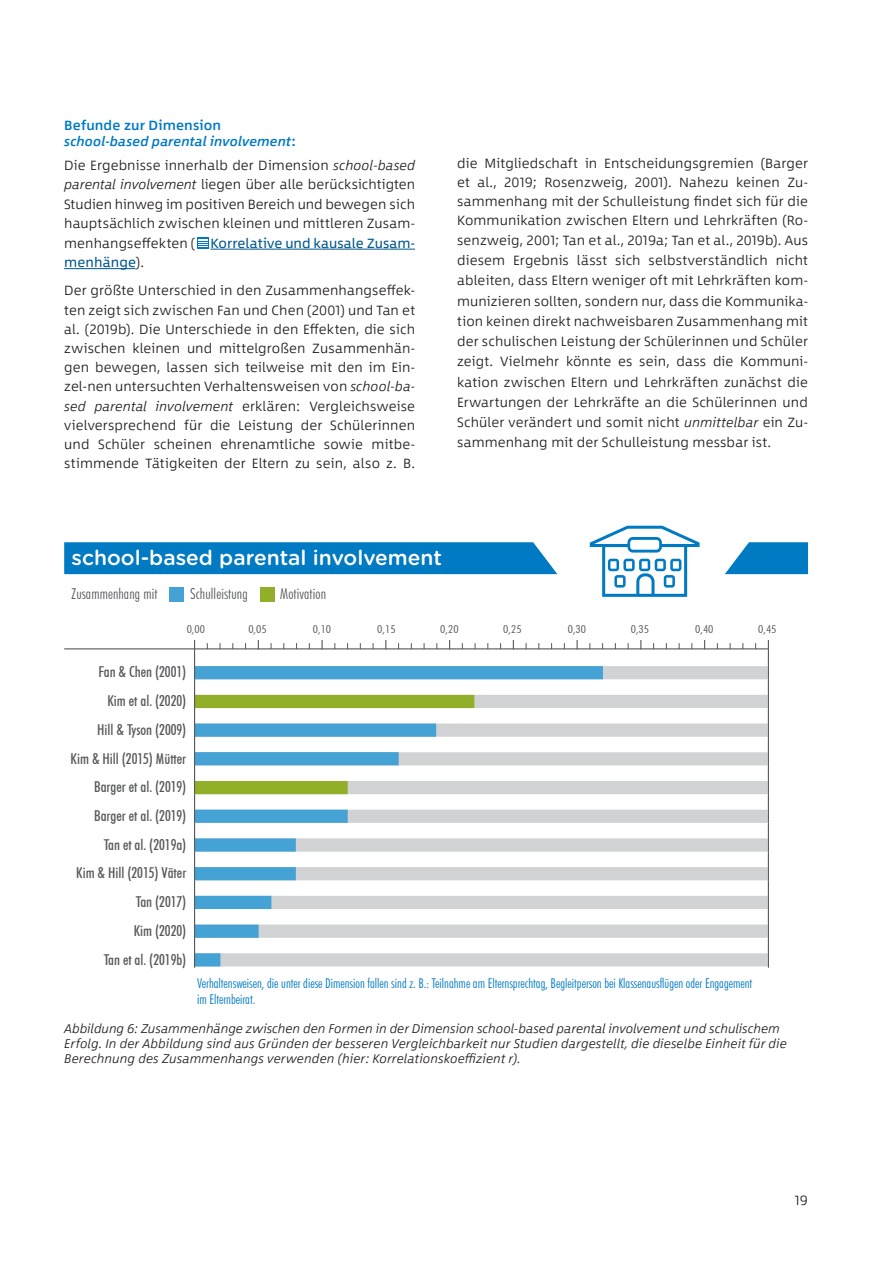
<style>
.page{position:relative;width:893px;height:1263px;background:#fff}
.page>*{position:absolute;margin:0;border:0;box-sizing:border-box;transform-origin:0 0}
.t1{font:500 21px "Gotham Rounded";color:#fff}
.t2{font:500 condensed 15px/28.7px "Futura BT";color:#57585a;text-align:right}
.t3{font:300 condensed 15px "Futura BT";letter-spacing:.01em;color:#57585a}
.fließtext_schwarz{font:300 13.5px/20px "Between 1";letter-spacing:.015em;color:#231f20;text-align:justify}
.t4{font:300 condensed 13.5px/16.5px "Futura BT";color:#007ac2}
.Zwischenüberschrift{font:italic 500 13.5px/16.5px "Between 1";letter-spacing:.01em;color:#007ac2}
.BU_links{font:italic 300 12.75px/15px "Between 1";letter-spacing:.005em;color:#231f20}
.t5{font:300 condensed 10.8px "Futura BT";color:#57585a;scale:1.25 1}
.s1{font-style:normal}
.s2{font-style:italic}
.s3{font-weight:400;color:#00588e}
</style>
<div class="page">
<hr style="left:210px;top:249px;width:205px;height:1px;background:#00588e">
<hr style="left:64px;top:268px;width:72px;height:1px;background:#00588e">
<svg style="left:197px;top:237px;width:12px;height:12px"></svg>
<svg style="left:198px;top:239px;width:9px;height:8px"></svg>
<div style="left:195px;top:666px;width:573px;height:13px;background:#d1d2d4"></div>
<div style="left:195px;top:695px;width:573px;height:13px;background:#d1d2d4"></div>
<div style="left:195px;top:723px;width:573px;height:14px;background:#d1d2d4"></div>
<div style="left:195px;top:752px;width:573px;height:13px;background:#d1d2d4"></div>
<div style="left:195px;top:781px;width:573px;height:13px;background:#d1d2d4"></div>
<div style="left:195px;top:810px;width:573px;height:13px;background:#d1d2d4"></div>
<div style="left:195px;top:838px;width:573px;height:14px;background:#d1d2d4"></div>
<div style="left:195px;top:867px;width:573px;height:13px;background:#d1d2d4"></div>
<div style="left:195px;top:896px;width:573px;height:13px;background:#d1d2d4"></div>
<div style="left:195px;top:924px;width:573px;height:14px;background:#d1d2d4"></div>
<div style="left:195px;top:953px;width:573px;height:13px;background:#d1d2d4"></div>
<div style="left:170px;top:587px;width:14px;height:14px;background:#45a2d4"></div>
<div style="left:260px;top:587px;width:14px;height:14px;background:#92af2a"></div>
<div style="left:195px;top:666px;width:408px;height:13px;background:#45a2d4"></div>
<div style="left:195px;top:695px;width:279px;height:13px;background:#92af2a"></div>
<div style="left:195px;top:723px;width:241px;height:14px;background:#45a2d4"></div>
<div style="left:195px;top:752px;width:204px;height:13px;background:#45a2d4"></div>
<div style="left:195px;top:781px;width:153px;height:13px;background:#92af2a"></div>
<div style="left:195px;top:810px;width:153px;height:13px;background:#45a2d4"></div>
<div style="left:195px;top:838px;width:101px;height:14px;background:#45a2d4"></div>
<div style="left:195px;top:867px;width:101px;height:13px;background:#45a2d4"></div>
<div style="left:195px;top:896px;width:76px;height:13px;background:#45a2d4"></div>
<div style="left:64px;top:542px;width:493px;height:32px;background:#007ac2"></div>
<svg style="left:725px;top:542px;width:83px;height:32px;background:#268ecb"></svg>
<hr style="left:64px;top:648px;width:704px;height:1px;background:#57585a">
<div style="left:195px;top:925px;width:64px;height:13px;background:#45a2d4"></div>
<div style="left:195px;top:953px;width:25px;height:13px;background:#45a2d4"></div>
<svg style="left:590px;top:526px;width:110px;height:71px"></svg>
<svg style="left:194px;top:640px;width:1px;height:298px"></svg>
<hr style="left:194px;top:938px;width:1px;height:30px;background:#57585a">
<svg style="left:768px;top:640px;width:1px;height:298px"></svg>
<hr style="left:768px;top:938px;width:1px;height:30px;background:#57585a">
<svg style="left:321px;top:640px;width:2px;height:9px"></svg>
<p class="Zwischenüberschrift" style="left:64px;top:116px;width:233px"><span class="s1">Befunde zur Dimension </span>school-based parental involvement<span class="s1">:</span></p>
<p class="fließtext_schwarz" style="left:64px;top:155px;width:352px;line-height:19.5px">Die Ergebnisse innerhalb der Dimension <span class="s2">school-based parental involvement</span> liegen über alle berücksichtigten Studien hinweg im positiven Bereich und bewegen sich hauptsächlich zwischen kleinen und mittleren Zusam&shy;menhangseffekten ( <span class="s3">Korrelative und kausale Zusam&shy;menhänge</span>).</p>
<p class="fließtext_schwarz" style="left:64px;top:281px;width:352px;line-height:19.2px">Der größte Unterschied in den Zusammenhangseffek&shy;ten zeigt sich zwischen Fan und Chen (2001) und Tan et al. (2019b). Die Unterschiede in den Effekten, die sich zwischen kleinen und mittelgroßen Zusammenhän&shy;gen bewegen, lassen sich teilweise mit den im Ein&shy;zel-nen untersuchten Verhaltensweisen von <span class="s2">school-ba&shy;sed parental involvement</span> erklären: Vergleichsweise vielversprechend für die Leistung der Schülerinnen und Schüler scheinen ehrenamtliche sowie mitbe&shy;stimmende Tätigkeiten der Eltern zu sein, also z. B.</p>
<p class="fließtext_schwarz" style="left:457px;top:153px;width:352px">die Mitgliedschaft in Entscheidungsgremien (Barger et al., 2019; Rosenzweig, 2001). Nahezu keinen Zu&shy;sammenhang mit der Schulleistung findet sich für die Kommunikation zwischen Eltern und Lehrkräften (Ro&shy;senzweig, 2001; Tan et al., 2019a; Tan et al., 2019b). Aus diesem Ergebnis lässt sich selbstverständlich nicht ableiten, dass Eltern weniger oft mit Lehrkräften kom&shy;munizieren sollten, sondern nur, dass die Kommunika&shy;tion keinen direkt nachweisbaren Zusammenhang mit der schulischen Leistung der Schülerinnen und Schüler zeigt. Vielmehr könnte es sein, dass die Kommuni&shy;kation zwischen Eltern und Lehrkräften zunächst die Erwartungen der Lehrkräfte an die Schülerinnen und Schüler verändert und somit nicht <span class="s2">unmittelbar</span> ein Zu&shy;sammenhang mit der Schulleistung messbar ist.</p>
<p class="t1" style="left:72px;top:542px;width:372px">school-based parental involvement</p>
<p class="t3" style="left:72px;top:585px;width:87px">Zusammenhang mit</p>
<p class="t3" style="left:190px;top:585px;width:59px">Schulleistung</p>
<p class="t3" style="left:280px;top:585px;width:47px">Motivation</p>
<p class="t5" style="left:187px;top:623px;width:16px">0,00</p>
<p class="t5" style="left:248px;top:623px;width:16px">0,05</p>
<p class="t5" style="left:313px;top:623px;width:16px">0,10</p>
<p class="t5" style="left:377px;top:623px;width:16px">0,15</p>
<p class="t5" style="left:440px;top:623px;width:16px">0,20</p>
<p class="t5" style="left:503px;top:623px;width:16px">0,25</p>
<p class="t5" style="left:568px;top:623px;width:16px">0,30</p>
<p class="t5" style="left:631px;top:623px;width:16px">0,35</p>
<p class="t5" style="left:695px;top:623px;width:16px">0,40</p>
<p class="t5" style="left:758px;top:623px;width:16px">0,45</p>
<p class="t2" style="left:71px;top:658px;width:117px">Fan &amp; Chen (2001)<br>Kim et al. (2020)<br>Hill &amp; Tyson (2009)<br>Kim &amp; Hill (2015) Mütter<br>Barger et al. (2019)<br>Barger et al. (2019)<br>Tan et al. (2019a)<br>Kim &amp; Hill (2015) Väter<br>Tan (2017)<br>Kim (2020)<br>Tan et al. (2019b)</p>
<p class="t4" style="left:197px;top:974px;width:557px">Verhaltensweisen, die unter diese Dimension fallen sind z. B.: Teilnahme am Elternsprechtag, Begleitperson bei Klassenausflügen oder Engagement im Elternbeirat.</p>
<p class="BU_links" style="left:64px;top:1021px;width:724px">Abbildung 6: Zusammenhänge zwischen den Formen in der Dimension school-based parental involvement und schulischem<br>Erfolg. In der Abbildung sind aus Gründen der besseren Vergleichbarkeit nur Studien dargestellt, die dieselbe Einheit für die<br>Berechnung des Zusammenhangs verwenden (hier: Korrelationskoeffizient r).</p>
<p class="fließtext_schwarz" style="left:795px;top:1190px;width:15px">19</p>
</div>
